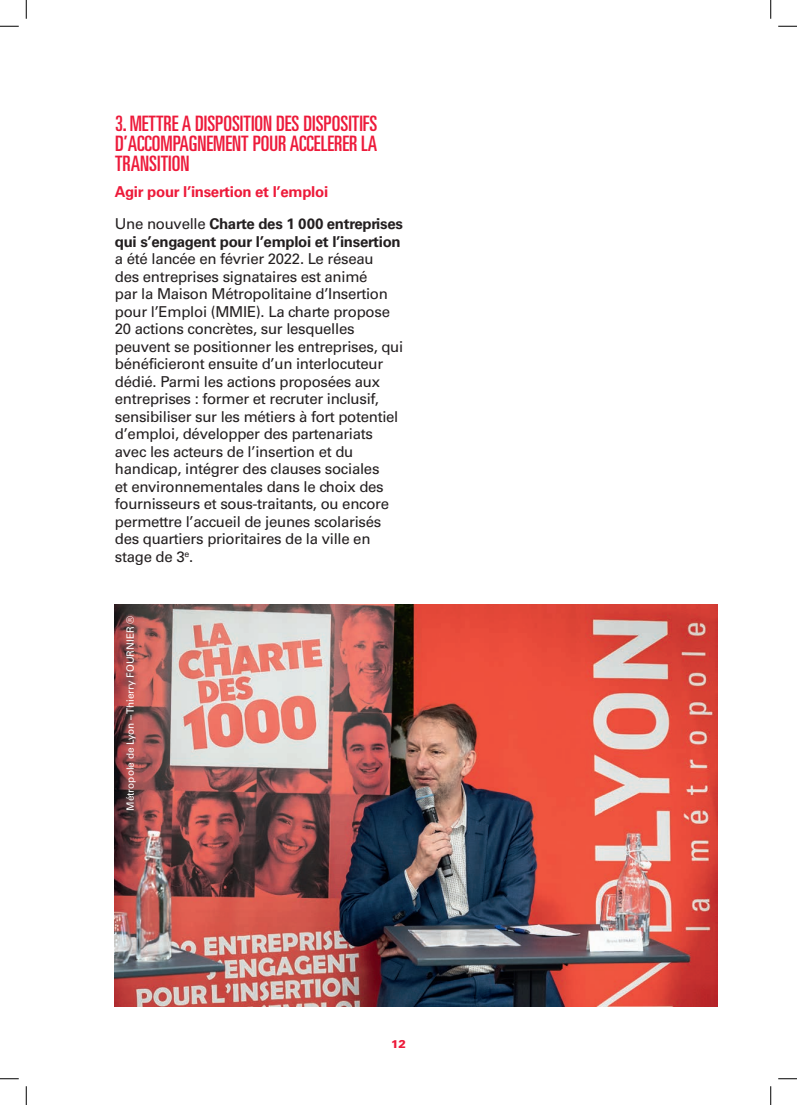
<style>
.page{position:relative;width:797px;height:1105px;background:#fff}
.page>*{position:absolute;margin:0;border:0;box-sizing:border-box;transform-origin:0 0}
.t1{font:ultra-condensed 21.25px/20px "Univers";color:#ed1a3a;text-align:justify}
.t2{font:15px/17.5px "Univers";letter-spacing:-.02em;color:#231f20}
.t3{font:700 15px/31.6px "Univers";letter-spacing:-.02em;color:#ed1a3a}
.t4{font:700 15px "Univers";letter-spacing:-.02em;color:#231f20}
.t5{font:900 11.25px "Univers";color:#ed1a3a}
.t6{font:10px "Univers";color:#fff}
.s1{font-weight:400;color:#231f20}
.s2{color:#231f20}
</style>
<div class="page">
<img style="left:114px;top:605px;width:603px;height:401px">
<svg style="left:0;top:25px;width:19px;height:2px"></svg>
<svg style="left:778px;top:25px;width:19px;height:2px"></svg>
<svg style="left:0;top:1078px;width:19px;height:1px"></svg>
<svg style="left:778px;top:1078px;width:19px;height:1px"></svg>
<svg style="left:25px;top:0;width:2px;height:19px"></svg>
<svg style="left:25px;top:1086px;width:2px;height:19px"></svg>
<svg style="left:770px;top:0;width:1px;height:19px"></svg>
<svg style="left:770px;top:1086px;width:1px;height:19px"></svg>
<h1 class="t1" style="left:115px;top:113px;width:264px">3. METTRE A DISPOSITION DES DISPOSITIFS D’ACCOMPAGNEMENT POUR ACCELERER LA TRANSITION</h1>
<p class="t3" style="left:115px;top:176px;width:289px">Agir pour l’insertion et l’emploi<br><span class="s1">Une nouvelle</span> <span class="s2">Charte des 1 000 entreprises</span></p>
<p class="t4" style="left:115px;top:233px;width:287px">qui s’engagent pour l’emploi et l’insertion</p>
<p class="t2" style="left:115px;top:250px;width:290px">a été lancée en février 2022. Le réseau<br>des entreprises signataires est animé<br>par la Maison Métropolitaine d’Insertion pour l’Emploi (MMIE). La charte propose 20 actions concrètes, sur lesquelles peuvent se positionner les entreprises, qui bénéficieront ensuite d’un interlocuteur dédié. Parmi les actions proposées aux entreprises : former et recruter inclusif, sensibiliser sur les métiers à fort potentiel d’emploi, développer des partenariats avec les acteurs de l’insertion et du handicap, intégrer des clauses sociales<br>et environnementales dans le choix des fournisseurs et sous-traitants, ou encore permettre l’accueil de jeunes scolarisés des quartiers prioritaires de la ville en stage de 3<sup>e</sup>.</p>
<p class="t6" style="left:124px;top:811px;width:196px;rotate:-90deg">Métropole de Lyon – Thierry FOURNIER ®</p>
<p class="t5" style="left:391px;top:1037px;width:16px">12</p>
</div>
